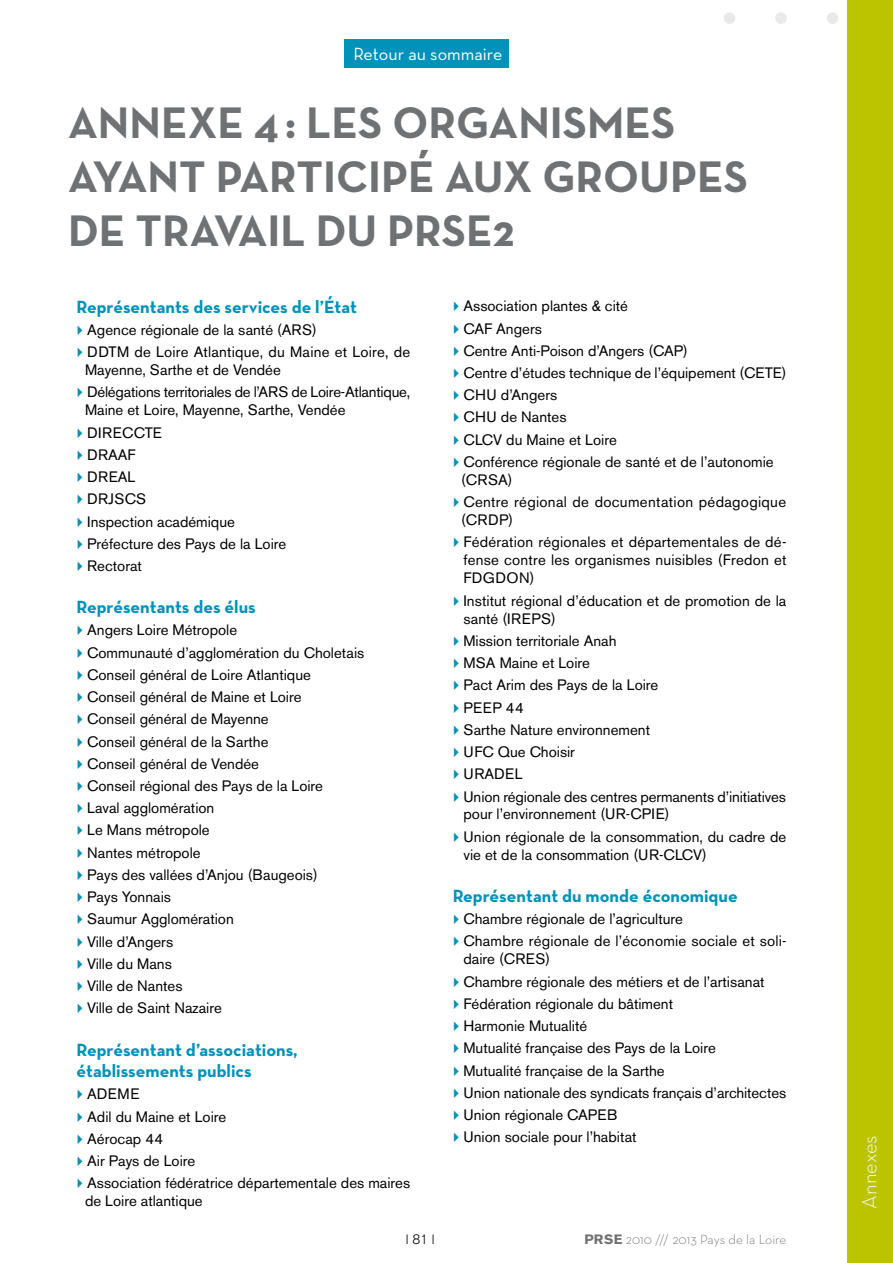
<style>
.page{position:relative;width:893px;height:1263px;background:#fff}
.page>*{position:absolute;margin:0;border:0;box-sizing:border-box;transform-origin:0 0}
.t1{font:700 45px/54px "Neutra Text";color:#707172}
.t2{font:300 21px "Neutra Text";color:#fff}
.t3{font:700 18px/21.6px "Neutra Text";color:#0092bb}
.t4{font:18px "Neutra Text";color:#fff}
.t5{font:15px/22.2px "Akzidenz Grotesk BE";color:#000}
.t6{font:15px/22.2px "Akzidenz Grotesk BE";letter-spacing:.02em;color:#000}
.t7{font:300 13.5px "Neutra Text";color:#707172}
.t8{font:300 13.5px "Akzidenz Grotesk BE";color:#000}
.s1{font-family:"Akzidenz Grotesk BE";font-weight:700}
</style>
<div class="page">
<div style="left:724px;top:12px;width:11px;height:12px;background:#e9e9ea;border-radius:50%"></div>
<div style="left:775px;top:12px;width:12px;height:12px;background:#e9e9ea;border-radius:50%"></div>
<div style="left:827px;top:12px;width:11px;height:12px;background:#e9e9ea;border-radius:50%"></div>
<div style="left:847px;top:0;width:46px;height:1263px;background:#bcc400"></div>
<div style="left:344px;top:40px;width:165px;height:28px;background:#0092bb"></div>
<p class="t4" style="left:353px;top:47px;width:151px">Retour au sommaire</p>
<h1 class="t1" style="left:68px;top:100px;width:681px">ANNEXE 4 : LES ORGANISMES<br>AYANT PARTICIPÉ AUX GROUPES<br>DE TRAVAIL DU PRSE2</h1>
<p class="t3" style="left:77px;top:297px;width:282px">Représentants des services de l’État</p>
<p class="t5" style="left:87px;top:320px;width:324px">Agence régionale de la santé (ARS)<br>DDTM de Loire Atlantique, du Maine et Loire, de</p>
<p class="t5" style="left:85px;top:360px;width:327px">Mayenne, Sarthe et de Vendée<br>Délégations territoriales de l’ARS de Loire-Atlantique,</p>
<p class="t5" style="left:85px;top:401px;width:262px">Maine et Loire, Mayenne, Sarthe, Vendée<br>DIRECCTE<br>DRAAF<br>DREAL<br>DRJSCS<br>Inspection académique<br>Préfecture des Pays de la Loire<br>Rectorat</p>
<p class="t3" style="left:77px;top:598px;width:181px">Représentants des élus</p>
<p class="t5" style="left:87px;top:621px;width:279px">Angers Loire Métropole<br>Communauté d’agglomération du Choletais<br>Conseil général de Loire Atlantique<br>Conseil général de Maine et Loire<br>Conseil général de Mayenne<br>Conseil général de la Sarthe<br>Conseil général de Vendée<br>Conseil régional des Pays de la Loire<br>Laval agglomération<br>Le Mans métropole<br>Nantes métropole<br>Pays des vallées d’Anjou (Baugeois)<br>Pays Yonnais<br>Saumur Agglomération<br>Ville d’Angers<br>Ville du Mans<br>Ville de Nantes<br>Ville de Saint Nazaire</p>
<p class="t3" style="left:77px;top:1040px;width:223px">Représentant d’associations, établissements publics</p>
<p class="t5" style="left:87px;top:1085px;width:324px">ADEME<br>Adil du Maine et Loire<br>Aérocap 44<br>Air Pays de Loire<br>Association fédératrice départementale des maires</p>
<p class="t5" style="left:85px;top:1192px;width:119px">de Loire atlantique</p>
<p class="t5" style="left:463px;top:297px;width:325px">Association plantes &amp; cité<br>CAF Angers<br>Centre Anti-Poison d’Angers (CAP)<br>Centre d’études technique de l’équipement (CETE)<br>CHU d’Angers<br>CHU de Nantes<br>CLCV du Maine et Loire<br>Conférence régionale de santé et de l’autonomie</p>
<p class="t6" style="left:461px;top:470px;width:326px">(CRSA)<br>Centre régional de documentation pédagogique</p>
<p class="t5" style="left:461px;top:510px;width:327px">(CRDP)<br>Fédération régionales et départementales de dé-</p>
<p class="t5" style="left:463px;top:553px;width:325px;line-height:18px">fense contre les organismes nuisibles (Fredon et<br>FDGDON)</p>
<p class="t5" style="left:463px;top:593px;width:324px;line-height:18px">Institut régional d’éducation et de promotion de la santé (IREPS)</p>
<p class="t5" style="left:463px;top:631px;width:324px">Mission territoriale Anah<br>MSA Maine et Loire<br>Pact Arim des Pays de la Loire<br>PEEP 44<br>Sarthe Nature environnement<br>UFC Que Choisir<br>URADEL<br>Union régionale des centres permanents d’initiatives</p>
<p class="t5" style="left:463px;top:805px;width:324px">pour l’environnement (UR-CPIE)<br>Union régionale de la consommation, du cadre de</p>
<p class="t5" style="left:463px;top:845px;width:245px">vie et de la consommation (UR-CLCV)</p>
<p class="t3" style="left:453px;top:887px;width:286px">Représentant du monde économique</p>
<p class="t5" style="left:463px;top:909px;width:324px">Chambre régionale de l’agriculture<br>Chambre régionale de l’économie sociale et soli-</p>
<p class="t5" style="left:463px;top:950px;width:324px">daire (CRES)<br>Chambre régionale des métiers et de l’artisanat<br>Fédération régionale du bâtiment<br>Harmonie Mutualité<br>Mutualité française des Pays de la Loire<br>Mutualité française de la Sarthe<br>Union nationale des syndicats français d’architectes<br>Union régionale CAPEB<br>Union sociale pour l’habitat</p>
<p class="t8" style="left:406px;top:1234px;width:30px">l 81 l</p>
<p class="t7" style="left:585px;top:1234px;width:203px"><span class="s1">PRSE</span> 2010 /// 2013 Pays de la Loire</p>
<h2 class="t2" style="left:861px;top:1209px;width:75px;rotate:-90deg">Annexes</h2>
</div>
